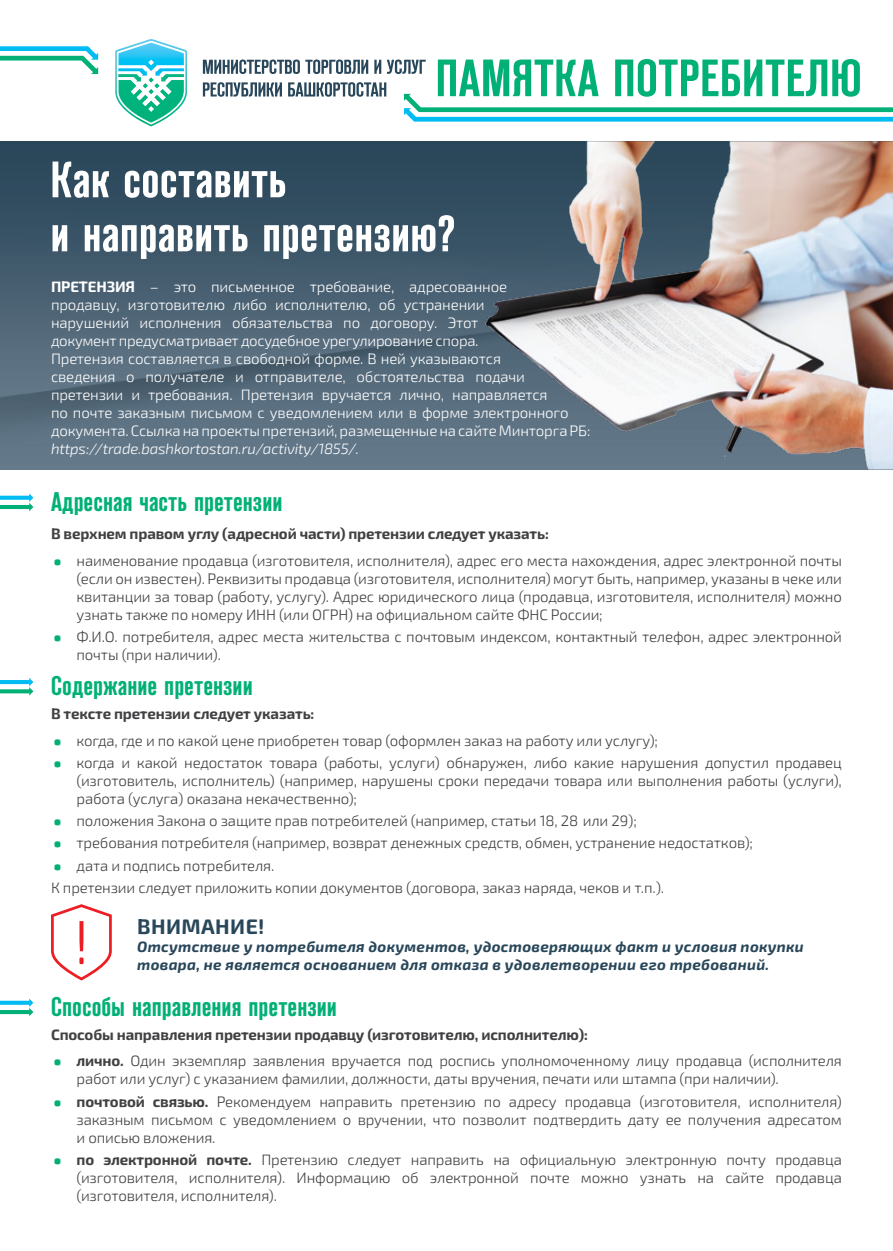
<style>
.page{position:relative;width:893px;height:1251px;background:#fff}
.page>*{position:absolute;margin:0;border:0;box-sizing:border-box;transform-origin:0 0}
.t1{font:52.35px "Reforma Grotesk Demi C";letter-spacing:.075em;color:#00b076}
.t2{font:51px/54px "Reforma Grotesk Demi C";letter-spacing:.025em;color:#fff}
.t3{font:27px "Reforma Grotesk Demi C";letter-spacing:.025em;color:#00b076}
.t4{font:700 21px "Exo 2";letter-spacing:.02em;color:#29475a}
.t5{font:300 15px/18px "Exo 2";letter-spacing:-.01em;color:#414042;text-align:justify}
.t6{font:300 15px/18px "Exo 2";letter-spacing:-.01em;color:#fff}
.t7{font:700 15px "Exo 2";letter-spacing:-.01em;color:#414042}
.t8{font:italic 700 15px/18px "Exo 2";letter-spacing:.02em;color:#29475a}
.t9{font:italic 300 15px "Exo 2";letter-spacing:-.01em;color:#fff}
.s1{font-weight:700}
.s2{font-size:36px;color:#00b076}
</style>
<div class="page">
<svg style="left:404px;top:94px;width:489px;height:28px"></svg>
<svg style="left:0;top:46px;width:98px;height:28px"></svg>
<svg style="left:203px;top:59px;width:223px;height:15px"></svg>
<svg style="left:203px;top:82px;width:183px;height:15px"></svg>
<svg style="left:115px;top:39px;width:72px;height:87px"></svg>
<img style="left:0;top:141px;width:893px;height:328px">
<img style="left:482px;top:141px;width:249px;height:293px">
<svg style="left:0;top:495px;width:29px;height:4px"></svg>
<hr style="left:0;top:505px;width:30px;height:4px;background:#00b076">
<svg style="left:29px;top:493px;width:4px;height:18px"></svg>
<hr style="left:0;top:680px;width:30px;height:4px;background:#00bcf2">
<svg style="left:0;top:689px;width:29px;height:4px"></svg>
<svg style="left:29px;top:678px;width:4px;height:17px"></svg>
<svg style="left:0;top:1000px;width:29px;height:4px"></svg>
<svg style="left:0;top:1010px;width:29px;height:3px"></svg>
<svg style="left:29px;top:998px;width:4px;height:18px"></svg>
<svg style="left:51px;top:904px;width:61px;height:76px"></svg>
<h1 class="t1" style="left:436px;top:50px;width:427px">Памятка потребителю</h1>
<h2 class="t2" style="left:51px;top:152px;width:405px">Как составить<br>и направить претензию?</h2>
<p class="t6" style="left:51px;top:277px;width:541px"><span class="s1">Претензия</span> – это письменное требование, адресованное<br>продавцу, изготовителю либо исполнителю, об устранении<br>нарушений исполнения обязательства по договору. Этот<br>документ предусматривает досудебное урегулирование спора.<br>Претензия составляется в свободной форме. В ней указываются<br>сведения о получателе и отправителе, обстоятельства подачи претензии и требования. Претензия вручается лично, направляется<br>по почте заказным письмом с уведомлением или в форме электронного документа. Ссылка на проекты претензий, размещенные на сайте Минторга РБ:</p>
<p class="t9" style="left:51px;top:438px;width:310px">https://trade.bashkortostan.ru/activity/1855/.</p>
<h3 class="t3" style="left:51px;top:487px;width:233px">Адресная часть претензии</h3>
<p class="t7" style="left:51px;top:523px;width:499px">В верхнем правом углу (адресной части) претензии следует указать:</p>
<p class="t5" style="left:77px;top:550px;width:767px;text-indent:-26px"><span class="s2">•</span> наименование продавца (изготовителя, исполнителя), адрес его места нахождения, адрес электронной почты (если он известен). Реквизиты продавца (изготовителя, исполнителя) могут быть, например, указаны в чеке или квитанции за товар (работу, услугу). Адрес юридического лица (продавца, изготовителя, исполнителя) можно узнать также по номеру ИНН (или ОГРН) на официальном сайте ФНС России;</p>
<p class="t5" style="left:77px;top:627px;width:767px;text-indent:-26px"><span class="s2">•</span> Ф.И.О. потребителя, адрес места жительства с почтовым индексом, контактный телефон, адрес электронной почты (при наличии).</p>
<h3 class="t3" style="left:51px;top:671px;width:203px">Содержание претензии</h3>
<p class="t7" style="left:51px;top:703px;width:265px">В тексте претензии следует указать:</p>
<p class="t5" style="left:51px;top:730px;width:608px"><span class="s2">•</span> когда, где и по какой цене приобретен товар (оформлен заказ на работу или услугу);</p>
<p class="t5" style="left:77px;top:752px;width:767px;text-indent:-26px"><span class="s2">•</span> когда и какой недостаток товара (работы, услуги) обнаружен, либо какие нарушения допустил продавец (изготовитель, исполнитель) (например, нарушены сроки передачи товара или выполнения работы (услуги), работа (услуга) оказана некачественно);</p>
<p class="t5" style="left:51px;top:811px;width:587px"><span class="s2">•</span> положения Закона о защите прав потребителей (например, статьи 18, 28 или 29);</p>
<p class="t5" style="left:51px;top:833px;width:703px"><span class="s2">•</span> требования потребителя (например, возврат денежных средств, обмен, устранение недостатков);</p>
<p class="t5" style="left:51px;top:853px;width:615px;line-height:22.2px"><span class="s2">•</span> дата и подпись потребителя.<br>К претензии следует приложить копии документов (договора, заказ наряда, чеков и т.п.).</p>
<h3 class="t4" style="left:137px;top:911px;width:129px">Внимание!</h3>
<p class="t8" style="left:137px;top:936px;width:668px">Отсутствие у потребителя документов, удостоверяющих факт и условия покупки товара, не является основанием для отказа в удовлетворении его требований.</p>
<h3 class="t3" style="left:51px;top:991px;width:287px">Способы направления претензии</h3>
<p class="t7" style="left:51px;top:1023px;width:538px">Способы направления претензии продавцу (изготовителю, исполнителю):</p>
<p class="t5" style="left:77px;top:1051px;width:767px;text-indent:-26px"><span class="s2">•</span> <span class="s1">лично.</span> Один экземпляр заявления вручается под роспись уполномоченному лицу продавца (исполнителя работ или услуг) с указанием фамилии, должности, даты вручения, печати или штампа (при наличии).</p>
<p class="t5" style="left:77px;top:1091px;width:767px;text-indent:-26px"><span class="s2">•</span> <span class="s1">почтовой связью.</span> Рекомендуем направить претензию по адресу продавца (изготовителя, исполнителя) заказным письмом с уведомлением о вручении, что позволит подтвердить дату ее получения адресатом и описью вложения.</p>
<p class="t5" style="left:77px;top:1149px;width:767px;text-indent:-26px"><span class="s2">•</span> <span class="s1">по электронной почте.</span> Претензию следует направить на официальную электронную почту продавца (изготовителя, исполнителя). Информацию об электронной почте можно узнать на сайте продавца (изготовителя, исполнителя).</p>
</div>
